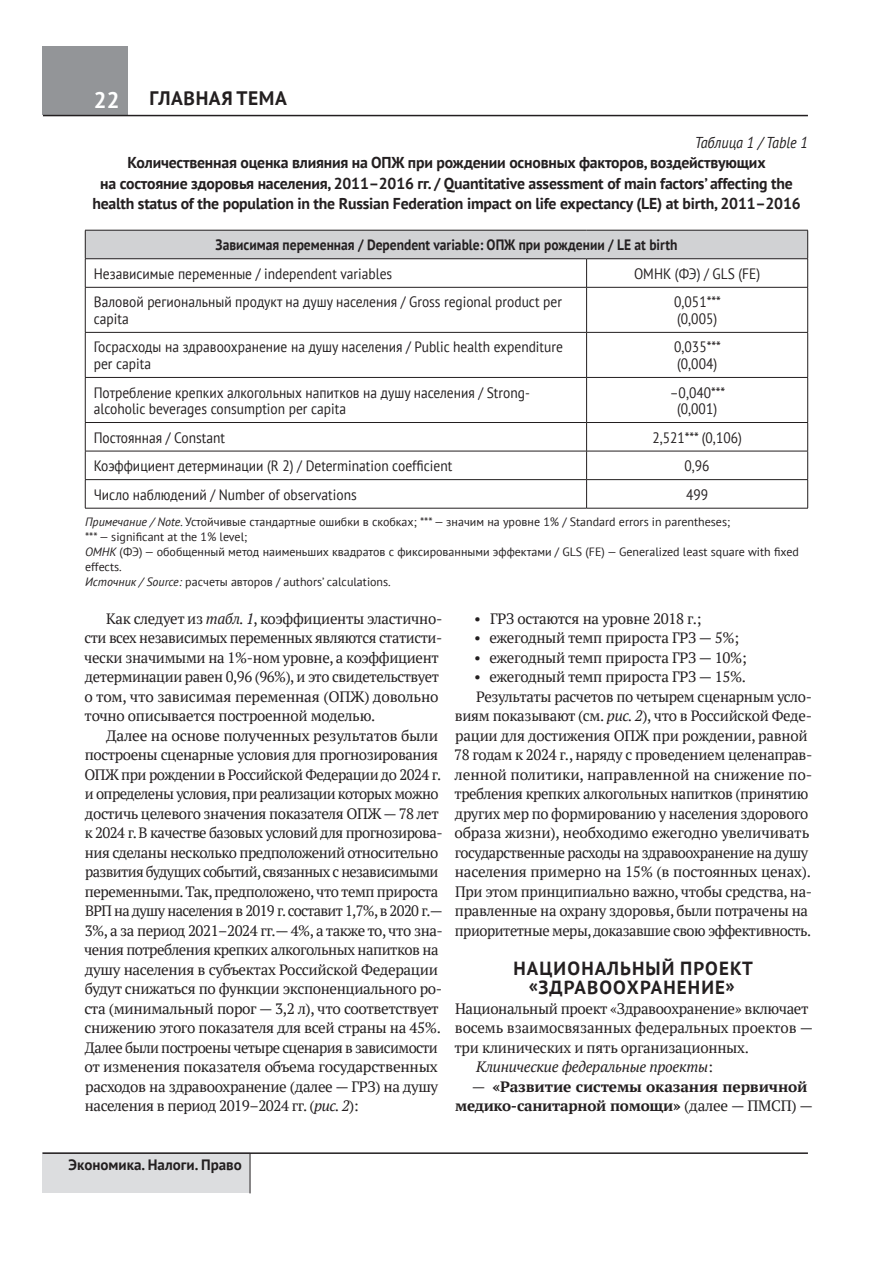
<style>
.page{position:relative;width:893px;height:1263px;background:#fff}
.page>*{position:absolute;margin:0;border:0;box-sizing:border-box;transform-origin:0 0}
.t1{font:700 22.5px "PT Sans";color:#fff}
.t2{font:700 19.5px "PT Sans";letter-spacing:.03em;color:#231f20}
.t3{font:700 18.9px/19.5px "PT Sans";letter-spacing:.06em;color:#231f20;text-align:center}
.t4{font:700 15.75px/20.2px "PT Sans";letter-spacing:-.015em;color:#231f20;text-align:center}
.t5{font:italic 15.75px "PT Sans";color:#231f20;scale:.9 1}
.t6{font:15px/19.5px "PT Serif";letter-spacing:-.025em;color:#231f20}
.t7{font:15px/16.5px "PT Sans";color:#231f20;scale:.9 1}
.t8{font:700 15px/19.5px "PT Serif";letter-spacing:-.01em;color:#231f20}
.t9{font:700 15px "PT Sans";color:#231f20;scale:.9 1}
.t10{font:15px "PT Serif";letter-spacing:-.005em;color:#231f20}
.t11{font:italic 15px "PT Serif";letter-spacing:-.02em;color:#231f20}
.t12{font:700 15px "PT Sans";color:#231f20}
.t13{font:12px/15px "PT Sans";color:#231f20}
.s1{font-style:italic}
.s2{font-style:normal}
.s3{font-weight:400}
</style>
<div class="page">
<div style="left:43px;top:47px;width:85px;height:68px;background:#939598"></div>
<hr style="left:43px;top:115px;width:765px;height:1px;background:#231f20">
<div style="left:43px;top:1152px;width:207px;height:41px;background:#dcdddf"></div>
<hr style="left:250px;top:1153px;width:1px;height:40px;background:#231f20">
<hr style="left:43px;top:1152px;width:765px;height:2px;background:#231f20">
<div style="left:85px;top:230px;width:723px;height:29px;background:#d1d2d4"></div>
<svg style="left:586px;top:259px;width:1px;height:28px"></svg>
<hr style="left:85px;top:287px;width:502px;height:1px;background:#231f20">
<hr style="left:587px;top:287px;width:221px;height:1px;background:#231f20">
<hr style="left:586px;top:288px;width:1px;height:44px;background:#231f20">
<hr style="left:85px;top:332px;width:502px;height:1px;background:#231f20">
<hr style="left:587px;top:332px;width:221px;height:1px;background:#231f20">
<hr style="left:586px;top:333px;width:1px;height:44px;background:#231f20">
<hr style="left:85px;top:377px;width:502px;height:1px;background:#231f20">
<hr style="left:587px;top:377px;width:221px;height:1px;background:#231f20">
<hr style="left:586px;top:378px;width:1px;height:44px;background:#231f20">
<hr style="left:85px;top:422px;width:502px;height:1px;background:#231f20">
<hr style="left:587px;top:422px;width:221px;height:1px;background:#231f20">
<hr style="left:85px;top:451px;width:502px;height:1px;background:#231f20">
<hr style="left:587px;top:451px;width:221px;height:1px;background:#231f20">
<hr style="left:85px;top:479px;width:502px;height:1px;background:#231f20">
<hr style="left:587px;top:479px;width:221px;height:1px;background:#231f20">
<svg style="left:586px;top:423px;width:1px;height:85px"></svg>
<hr style="left:85px;top:288px;width:1px;height:44px;background:#231f20">
<hr style="left:807px;top:288px;width:1px;height:44px;background:#231f20">
<hr style="left:85px;top:333px;width:1px;height:44px;background:#231f20">
<hr style="left:807px;top:333px;width:1px;height:44px;background:#231f20">
<hr style="left:85px;top:378px;width:1px;height:44px;background:#231f20">
<hr style="left:807px;top:378px;width:1px;height:44px;background:#231f20">
<svg style="left:85px;top:423px;width:1px;height:85px"></svg>
<svg style="left:807px;top:423px;width:1px;height:85px"></svg>
<hr style="left:85px;top:508px;width:502px;height:1px;background:#231f20">
<hr style="left:587px;top:508px;width:221px;height:1px;background:#231f20">
<hr style="left:85px;top:230px;width:502px;height:1px;background:#231f20">
<svg style="left:85px;top:230px;width:1px;height:57px"></svg>
<hr style="left:587px;top:230px;width:221px;height:1px;background:#231f20">
<svg style="left:807px;top:230px;width:1px;height:57px"></svg>
<hr style="left:85px;top:258px;width:502px;height:1px;background:#231f20">
<hr style="left:587px;top:258px;width:221px;height:1px;background:#231f20">
<h1 class="t1" style="left:94px;top:85px;width:27px">22</h1>
<h2 class="t2" style="left:150px;top:86px;width:139px">ГЛАВНАЯ ТЕМА</h2>
<p class="t5" style="left:695px;top:133px;width:127px">Таблица 1 / Table 1</p>
<p class="t4" style="left:92px;top:153px;width:710px">Количественная оценка влияния на ОПЖ при рождении основных факторов, воздействующих<br>на состояние здоровья населения, 2011–2016 гг. / Quantitative assessment of main factors’ affecting the health status of the population in the Russian Federation impact on life expectancy (LE) at birth, 2011–2016</p>
<p class="t9" style="left:216px;top:235px;width:515px">Зависимая переменная / Dependent variable: ОПЖ при рождении / LE at birth</p>
<p class="t7" style="left:94px;top:265px;width:333px">Независимые переменные / independent variables</p>
<p class="t7" style="left:634px;top:265px;width:142px">ОМНК (ФЭ) / GLS (FE)</p>
<p class="t7" style="left:94px;top:293px;width:522px">Валовой региональный продукт на душу населения / Gross regional product per capita</p>
<p class="t7" style="left:674px;top:293px;width:53px">0,051*** (0,005)</p>
<p class="t7" style="left:94px;top:339px;width:523px">Госрасходы на здравоохранение на душу населения / Public health expenditure per capita</p>
<p class="t7" style="left:674px;top:339px;width:53px">0,035*** (0,004)</p>
<p class="t7" style="left:94px;top:384px;width:486px">Потребление крепких алкогольных напитков на душу населения / Strong&shy;alcoholic beverages consumption per capita</p>
<p class="t7" style="left:670px;top:384px;width:63px;text-align:center">–0,040*** (0,001)</p>
<p class="t7" style="left:94px;top:429px;width:147px">Постоянная / Constant</p>
<p class="t7" style="left:652px;top:429px;width:101px">2,521*** (0,106)</p>
<p class="t7" style="left:94px;top:457px;width:400px">Коэффициент детерминации (R 2) / Determination coefficient</p>
<p class="t7" style="left:685px;top:457px;width:29px">0,96</p>
<p class="t7" style="left:94px;top:486px;width:294px">Число наблюдений / Number of observations</p>
<p class="t7" style="left:686px;top:486px;width:26px">499</p>
<p class="t13" style="left:85px;top:514px;width:715px"><span class="s1">Примечание / Note.</span> Устойчивые стандартные ошибки в скобках; *** — значим на уровне 1% / Standard errors in parentheses;<br>*** — significant at the 1% level;<br><span class="s1">ОМНК</span> (ФЭ) — обобщенный метод наименьших квадратов с фиксированными эффектами / GLS (FE) — Generalized least square with fixed effects.<br><span class="s1">Источник / Source:</span> расчеты авторов / authors’ calculations.</p>
<p class="t6" style="left:84px;top:608px;width:360px;text-indent:22px">Как следует из <span class="s1">табл. 1</span>, коэффициенты эластично&shy;сти всех независимых переменных являются статисти&shy;чески значимыми на 1%-ном уровне, а коэффициент детерминации равен 0,96 (96%), и это свидетельствует о том, что зависимая переменная (ОПЖ) довольно точно описывается построенной моделью.</p>
<p class="t6" style="left:84px;top:725px;width:360px;text-indent:22px">Далее на основе полученных результатов были построены сценарные условия для прогнозирования ОПЖ при рождении в Российской Федерации до 2024 г. и определены условия, при реализации которых можно достичь целевого значения показателя ОПЖ — 78 лет к 2024 г. В качестве базовых условий для прогнозирова&shy;ния сделаны несколько предположений относительно развития будущих событий, связанных с независимыми переменными. Так, предположено, что темп прироста ВРП на душу населения в 2019 г. составит 1,7%, в 2020 г.— 3%, а за период 2021–2024 гг.— 4%, а также то, что зна&shy;чения потребления крепких алкогольных напитков на душу населения в субъектах Российской Федерации будут снижаться по функции экспоненциального ро&shy;ста (минимальный порог — 3,2 л), что соответствует снижению этого показателя для всей страны на 45%.<br>Далее были построены четыре сценария в зависимости от изменения показателя объема государственных расходов на здравоохранение (далее — ГРЗ) на душу населения в период 2019–2024 гг. (<span class="s1">рис. 2</span>):</p>
<p class="t6" style="left:474px;top:608px;width:229px">• ГРЗ остаются на уровне 2018 г.;</p>
<p class="t6" style="left:474px;top:628px;width:266px">• ежегодный темп прироста ГРЗ — 5%;</p>
<p class="t6" style="left:474px;top:647px;width:274px">• ежегодный темп прироста ГРЗ — 10%;</p>
<p class="t6" style="left:474px;top:667px;width:273px">• ежегодный темп прироста ГРЗ — 15%.</p>
<p class="t6" style="left:476px;top:686px;width:337px">Результаты расчетов по четырем сценарным усло-</p>
<p class="t6" style="left:455px;top:706px;width:359px">виям показывают (см. <span class="s1">рис. 2</span>), что в Российской Феде-</p>
<p class="t6" style="left:455px;top:725px;width:354px">рации для достижения ОПЖ при рождении, равной</p>
<p class="t6" style="left:454px;top:745px;width:360px">78 годам к 2024 г., наряду с проведением целенаправ-</p>
<p class="t6" style="left:455px;top:764px;width:359px">ленной политики, направленной на снижение по-</p>
<p class="t6" style="left:454px;top:784px;width:355px">требления крепких алкогольных напитков (принятию</p>
<p class="t6" style="left:455px;top:803px;width:355px">других мер по формированию у населения здорового</p>
<p class="t6" style="left:454px;top:823px;width:356px">образа жизни), необходимо ежегодно увеличивать</p>
<p class="t6" style="left:455px;top:842px;width:355px">государственные расходы на здравоохранение на душу</p>
<p class="t6" style="left:455px;top:862px;width:358px">населения примерно на 15% (в постоянных ценах).</p>
<p class="t6" style="left:455px;top:881px;width:359px">При этом принципиально важно, чтобы средства, на-</p>
<p class="t6" style="left:455px;top:901px;width:355px">правленные на охрану здоровья, были потрачены на</p>
<p class="t6" style="left:455px;top:920px;width:358px">приоритетные меры, доказавшие свою эффективность.</p>
<p class="t3" style="left:513px;top:958px;width:241px">НАЦИОНАЛЬНЫЙ ПРОЕКТ «ЗДРАВООХРАНЕНИЕ»</p>
<p class="t6" style="left:455px;top:998px;width:355px">Национальный проект «Здравоохранение» включает</p>
<p class="t10" style="left:455px;top:1018px;width:360px">восемь взаимосвязанных федеральных проектов —</p>
<p class="t6" style="left:454px;top:1037px;width:296px">три клинических и пять организационных.</p>
<p class="t11" style="left:476px;top:1057px;width:238px">Клинические федеральные проекты<span class="s2">:</span></p>
<p class="t8" style="left:455px;top:1076px;width:359px;text-indent:17px"><span class="s3">—</span> «Развитие системы оказания первичной медико-санитарной помощи» <span class="s3">(далее — ПМСП) —</span></p>
<p class="t12" style="left:69px;top:1154px;width:175px">Экономика. Налоги. Право</p>
</div>
